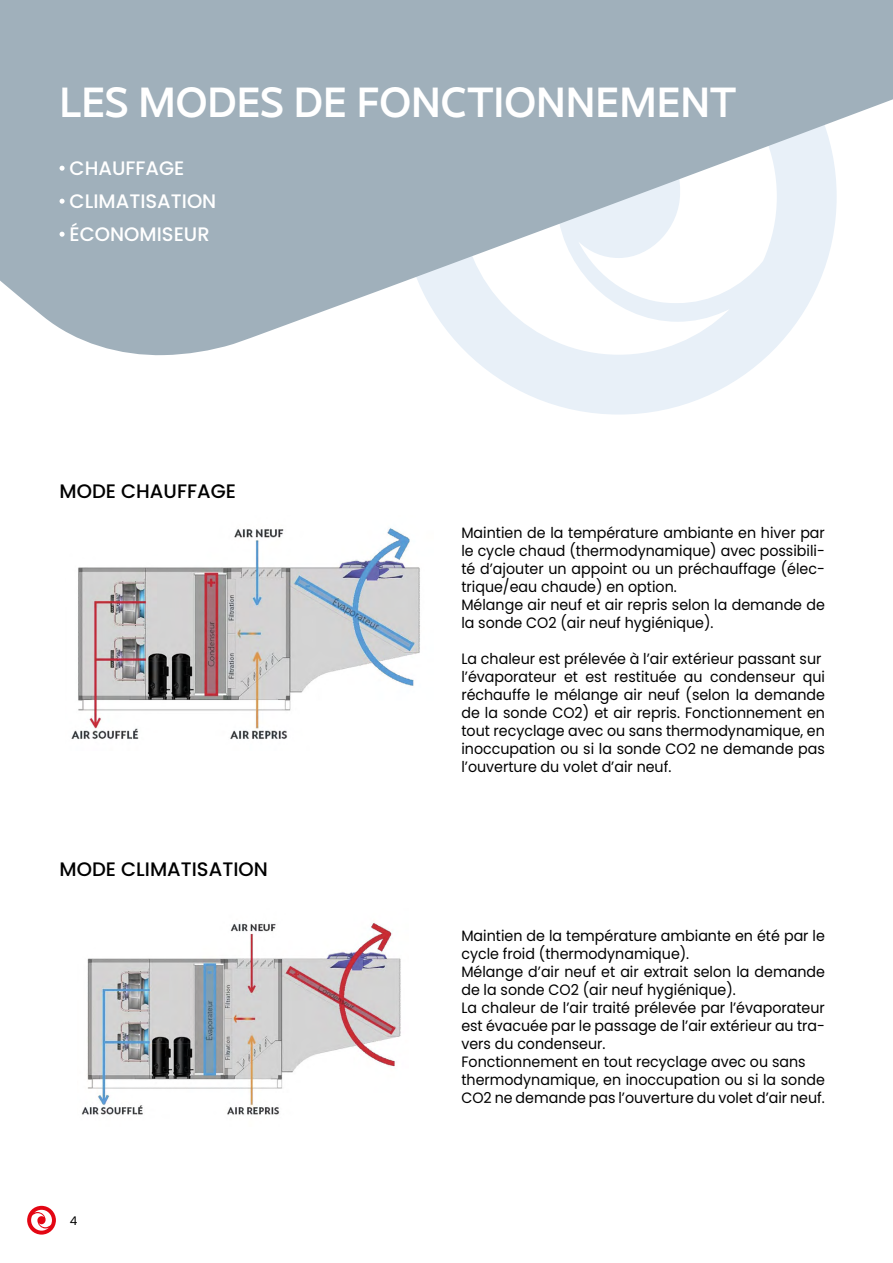
<style>
.page{position:relative;width:893px;height:1263px;background:#fff}
.page>*{position:absolute;margin:0;border:0;box-sizing:border-box;transform-origin:0 0}
.t1{font:600 42px "DX Rigraf";color:#fff}
.t2{font:500 19.5px/33px "Poppins";color:#fff}
.t3{font:500 19.5px "Poppins";color:#000}
.t4{font:15px/18px "Poppins";color:#000;scale:.95 1}
.t5{font:12px "Poppins";color:#000}
</style>
<div class="page">
<svg style="left:27px;top:1206px;width:29px;height:28px"></svg>
<svg style="left:471px;top:356px;width:296px;height:59px;fill:#e8f0f8"></svg>
<svg style="left:0;top:0;width:893px;height:356px;fill:#a0b0bb"></svg>
<svg style="left:60px;top:166px;width:5px;height:5px"></svg>
<svg style="left:60px;top:199px;width:5px;height:5px"></svg>
<svg style="left:60px;top:232px;width:5px;height:5px"></svg>
<img style="left:71px;top:528px;width:349px;height:211px">
<img style="left:81px;top:922px;width:320px;height:193px">
<h1 class="t1" style="left:60px;top:73px;width:678px">LES MODES DE FONCTIONNEMENT</h1>
<h2 class="t2" style="left:70px;top:152px;width:148px">CHAUFFAGE<br>CLIMATISATION<br>ÉCONOMISEUR</h2>
<h2 class="t3" style="left:60px;top:480px;width:178px">MODE CHAUFFAGE</h2>
<h2 class="t3" style="left:60px;top:858px;width:210px">MODE CLIMATISATION</h2>
<p class="t5" style="left:70px;top:1213px;width:9px">4</p>
<p class="t4" style="left:461px;top:524px;width:384px">Maintien de la température ambiante en hiver par le cycle chaud (thermodynamique) avec possibili&shy;té d’ajouter un appoint ou un préchauffage (élec&shy;trique/eau chaude) en option.<br>Mélange air neuf et air repris selon la demande de la sonde CO2 (air neuf hygiénique).</p>
<p class="t4" style="left:461px;top:650px;width:384px">La chaleur est prélevée à l’air extérieur passant sur l’évaporateur et est restituée au condenseur qui réchauffe le mélange air neuf (selon la demande de la sonde CO2) et air repris. Fonctionnement en tout recyclage avec ou sans thermodynamique, en inoccupation ou si la sonde CO2 ne demande pas l’ouverture du volet d’air neuf.</p>
<p class="t4" style="left:461px;top:927px;width:384px">Maintien de la température ambiante en été par le cycle froid (thermodynamique).<br>Mélange d’air neuf et air extrait selon la demande de la sonde CO2 (air neuf hygiénique).<br>La chaleur de l’air traité prélevée par l’évaporateur est évacuée par le passage de l’air extérieur au tra&shy;vers du condenseur.<br>Fonctionnement en tout recyclage avec ou sans thermodynamique, en inoccupation ou si la sonde CO2 ne demande pas l’ouverture du volet d’air neuf.</p>
</div>
